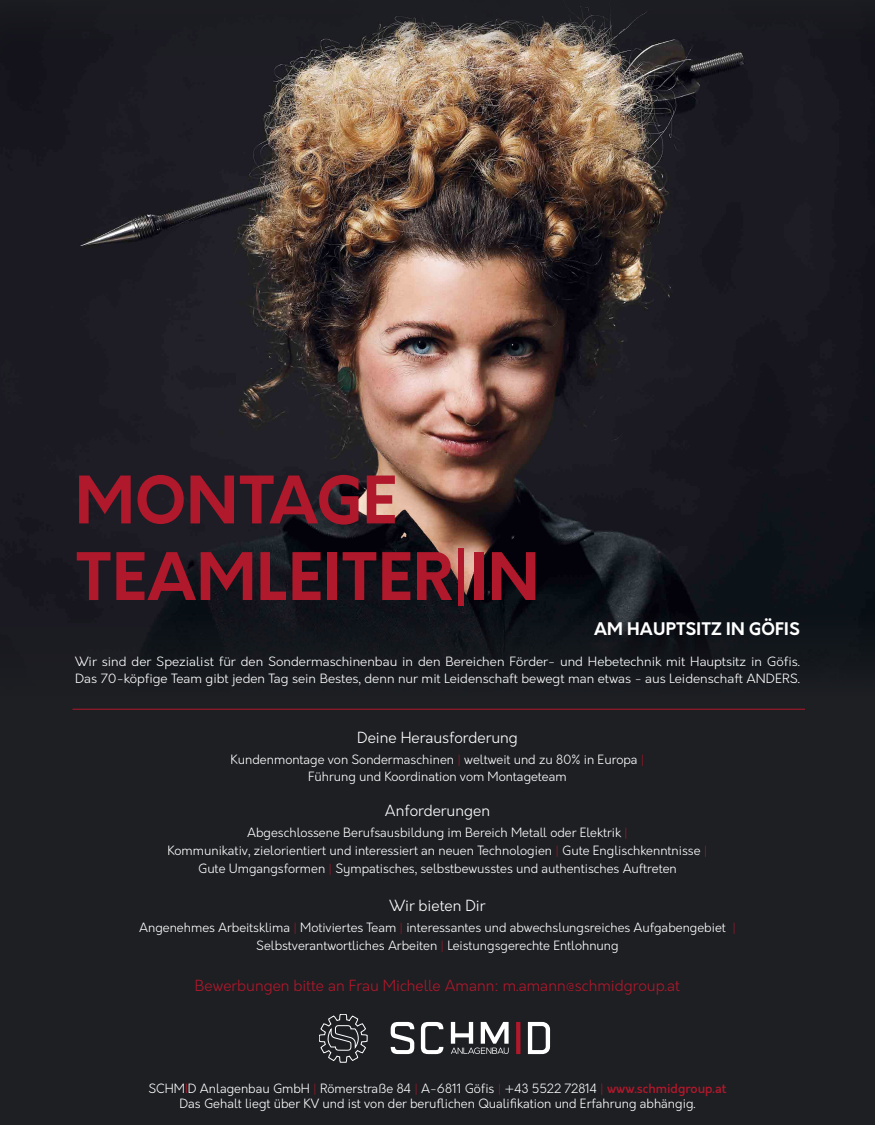
<style>
.page{position:relative;width:875px;height:1125px;background:#fff}
.page>*{position:absolute;margin:0;border:0;box-sizing:border-box;transform-origin:0 0}
.t1{font:700 63.88px/76.6px "Orkney";letter-spacing:.01em;color:#b0182b}
.t2{font:700 17px "Orkney";letter-spacing:.01em;color:#fff}
.t3{font:300 15px "Orkney";color:#b0182b}
.t4{font:300 15px "Orkney";color:#fff}
.t5{font:300 12.5px/17.5px "Orkney";color:#fff;text-align:center}
.t6{font:300 12.5px/17.5px "Orkney";color:#fff;scale:1.04 1}
.s1{color:#b0182b}
.s2{font-weight:500;color:#b0182b}
</style>
<div class="page">
<img style="left:0;top:0;width:875px;height:609px">
<div style="left:0;top:609px;width:875px;height:516px;background:#1d1f23"></div>
<svg style="left:319px;top:1014px;width:49px;height:48px"></svg>
<svg style="left:421px;top:1022px;width:22px;height:32px"></svg>
<svg style="left:391px;top:1022px;width:23px;height:32px"></svg>
<svg style="left:528px;top:1022px;width:22px;height:32px"></svg>
<svg style="left:516px;top:1022px;width:4px;height:32px"></svg>
<svg style="left:451px;top:1022px;width:58px;height:32px"></svg>
<hr style="left:72px;top:709px;width:733px;height:1px;background:#b0182b">
<h1 class="t1" style="left:75px;top:464px;width:465px">MONTAGE<br>TEAMLEITER|IN</h1>
<h2 class="t2" style="left:594px;top:617px;width:207px">AM HAUPTSITZ IN GÖFIS</h2>
<p class="t6" style="left:75px;top:653px;width:699px">Wir sind der Spezialist für den Sondermaschinenbau in den Bereichen Förder- und Hebetechnik mit Hauptsitz in Göfis.<br>Das 70-köpfige Team gibt jeden Tag sein Bestes, denn nur mit Leidenschaft bewegt man etwas - aus Leidenschaft ANDERS.</p>
<p class="t4" style="left:357px;top:728px;width:162px">Deine Herausforderung</p>
<p class="t5" style="left:231px;top:751px;width:415px">Kundenmontage von Sondermaschinen <span class="s1">|</span> weltweit und zu 80% in Europa <span class="s1">|<br></span>Führung und Koordination vom Montageteam</p>
<p class="t4" style="left:385px;top:801px;width:107px">Anforderungen</p>
<p class="t5" style="left:168px;top:824px;width:541px">Abgeschlossene Berufsausbildung im Bereich Metall oder Elektrik <span class="s1">|<br></span>Kommunikativ, zielorientiert und interessiert an neuen Technologien <span class="s1">|</span> Gute Englischkenntnisse <span class="s1">|<br></span>Gute Umgangsformen <span class="s1">|</span> Sympatisches, selbstbewusstes und authentisches Auftreten</p>
<p class="t4" style="left:389px;top:896px;width:98px">Wir bieten Dir</p>
<p class="t5" style="left:139px;top:919px;width:598px">Angenehmes Arbeitsklima <span class="s1">|</span> Motiviertes Team <span class="s1">|</span> interessantes und abwechslungsreiches Aufgabengebiet <span class="s1">|<br></span>Selbstverantwortliches Arbeiten <span class="s1">|</span> Leistungsgerechte Entlohnung</p>
<p class="t3" style="left:195px;top:976px;width:487px">Bewerbungen bitte an Frau Michelle Amann: m.amann@schmidgroup.at</p>
<p class="t5" style="left:148px;top:1081px;width:580px;line-height:15px">SCHM<span class="s1">I</span>D Anlagenbau GmbH <span class="s1">|</span> Römerstraße 84 <span class="s1">|</span> A-6811 Göfis <span class="s1">|</span> +43 5522 72814 <span class="s1">|</span> <span class="s2">www.schmidgroup.at<br></span>Das Gehalt liegt über KV und ist von der beruflichen Qualifikation und Erfahrung abhängig.</p>
</div>
